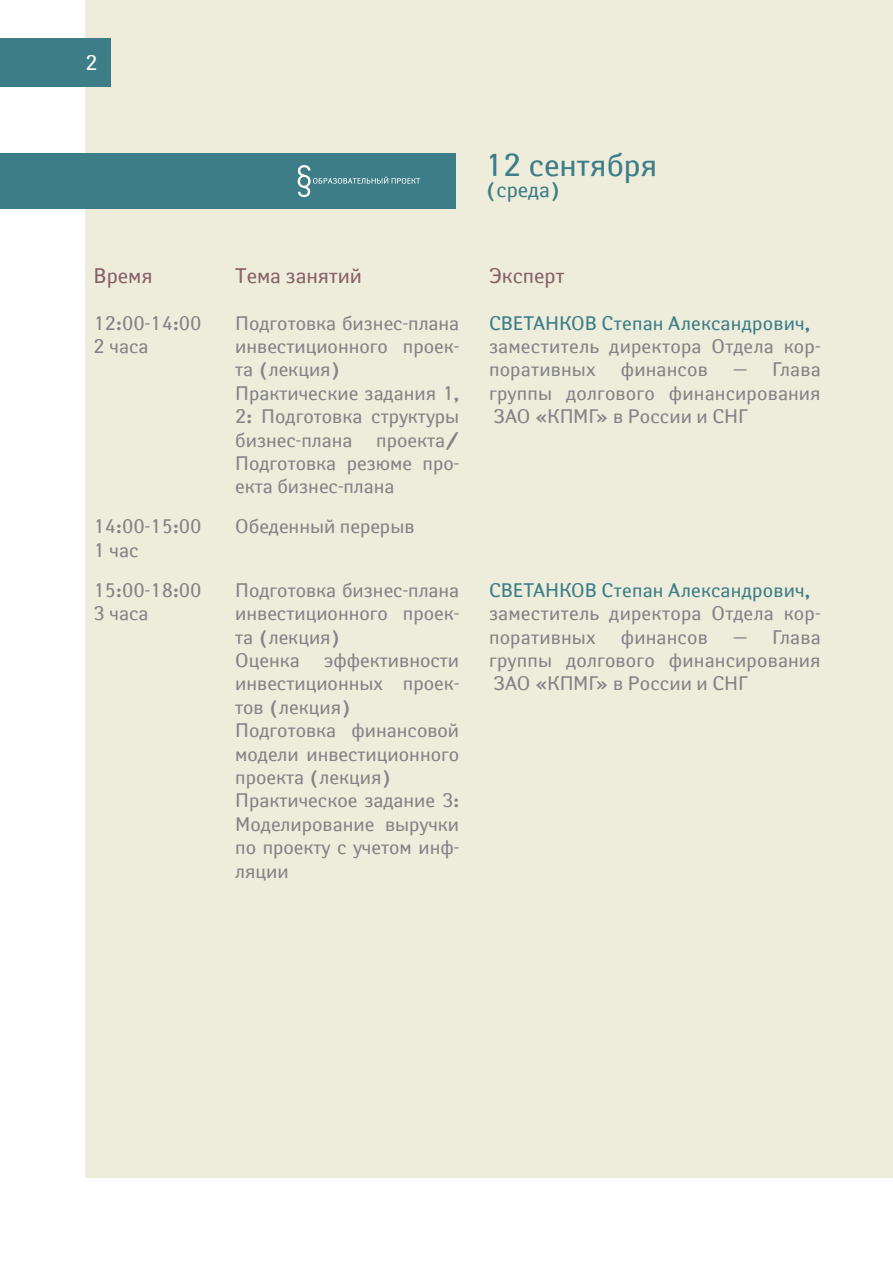
<style>
.page{position:relative;width:893px;height:1263px;background:#fff}
.page>*{position:absolute;margin:0;border:0;box-sizing:border-box;transform-origin:0 0}
.t1{font:21px "VEB PT Yanus";color:#89616a}
.t2{font:21px "VEB PT Yanus";color:#3c7d87}
.t3{font:21px "VEB PT Yanus";color:#fff}
.t4{font:19.5px/23.4px "VEB PT Yanus";color:#828487}
</style>
<div class="page">
<div style="left:86px;top:0;width:807px;height:1178px;background:#eeeddb"></div>
<div style="left:0;top:38px;width:111px;height:49px;background:#3c7d87"></div>
<div style="left:0;top:153px;width:455px;height:56px;background:#3c7d87"></div>
<svg style="left:298px;top:165px;width:122px;height:32px"></svg>
<p class="t3" style="left:86px;top:50px;width:14px">2</p>
<p class="t2" style="left:485px;top:177px;width:77px">(среда)</p>
<p class="t1" style="left:94px;top:263px;width:61px">Время</p>
<p class="t1" style="left:235px;top:263px;width:128px">Тема занятий</p>
<p class="t1" style="left:489px;top:263px;width:77px">Эксперт</p>
<p class="t4" style="left:94px;top:311px;width:110px">12:00-14:00<br>2 часа</p>
<p class="t4" style="left:235px;top:311px;width:226px">Подготовка бизнес-плана инвестиционного проек&shy;та (лекция)<br>Практические задания 1,<br>2: Подготовка структуры бизнес-плана проекта/<br>Подготовка резюме про&shy;екта бизнес-плана</p>
<p class="t4" style="left:94px;top:530px;width:110px;line-height:39.9px">1 час<br>15:00-18:00</p>
<p class="t4" style="left:94px;top:601px;width:56px">3 часа</p>
<p class="t4" style="left:235px;top:578px;width:226px">Подготовка бизнес-плана инвестиционного проек&shy;та (лекция)<br>Оценка эффективности инвестиционных проек&shy;тов (лекция)<br>Подготовка финансовой модели инвестиционного проекта (лекция)<br>Практическое задание 3:<br>Моделирование выручки по проекту с учетом инф&shy;ляции</p>
</div>
